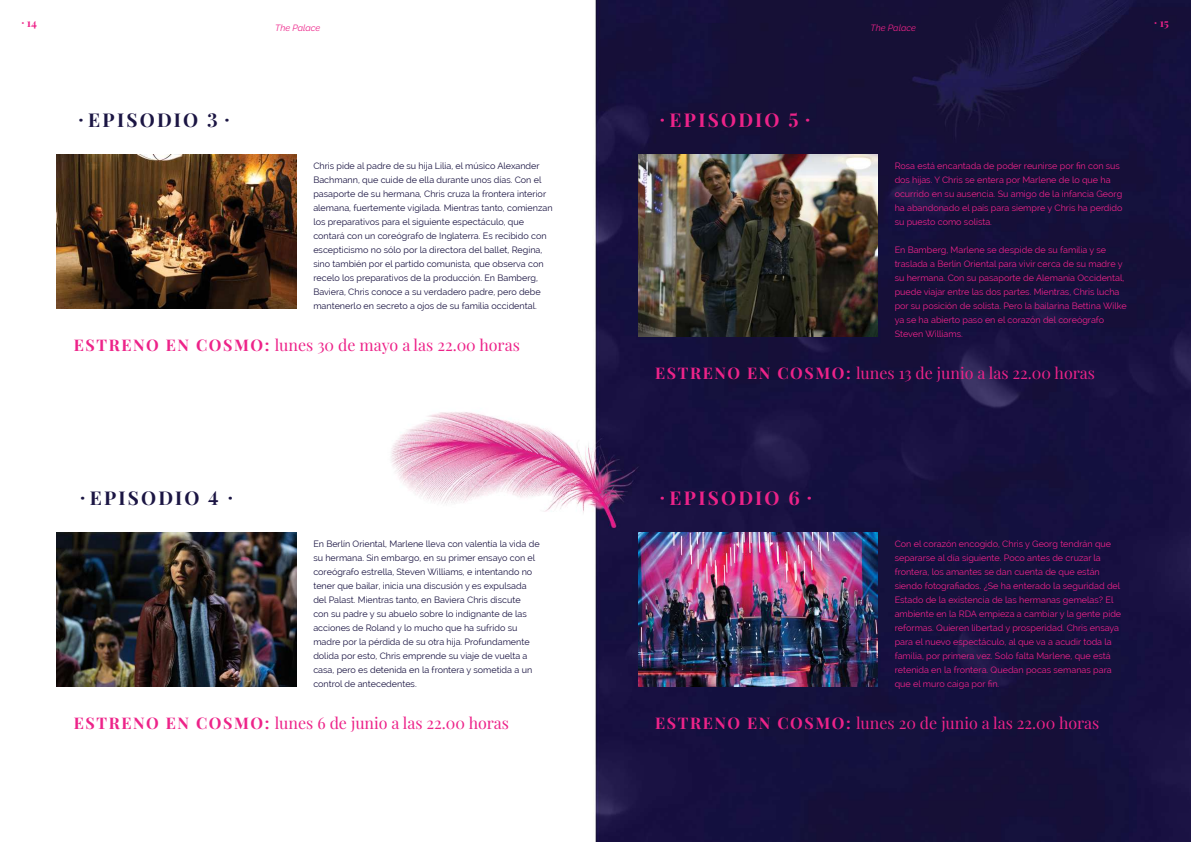
<style>
.page{position:relative;width:1191px;height:842px;background:#fff}
.page>*{position:absolute;margin:0;border:0;box-sizing:border-box;transform-origin:0 0}
.t1{font:700 19px "Playfair Display";letter-spacing:.115em;color:#ed2389}
.t2{font:700 19px "Playfair Display";letter-spacing:.115em;color:#1b1543}
.t3{font:16px "Playfair Display";color:#ed2389}
.t4{font:700 11px "Playfair Display";color:#ed2389}
.t5{font:9px/14px "Raleway";color:#1b1543}
.t6{font:9px/14px "Raleway";color:#ed2389}
.t7{font:italic 9px "Raleway";color:#ed2389}
.s1{font-weight:700}
</style>
<div class="page">
<img style="left:56px;top:0;width:1135px;height:842px">
<img style="left:638px;top:155px;width:239px;height:182px">
<img style="left:638px;top:533px;width:239px;height:154px">
<img style="left:57px;top:155px;width:239px;height:154px">
<img style="left:57px;top:533px;width:239px;height:154px">
<p class="t4" style="left:21px;top:14px;width:17px">· 14</p>
<p class="t4" style="left:1154px;top:14px;width:16px">· 15</p>
<p class="t7" style="left:275px;top:23px;width:47px">The Palace</p>
<p class="t7" style="left:870px;top:23px;width:47px">The Palace</p>
<h1 class="t2" style="left:79px;top:105px;width:152px">· EPISODIO 3 ·</h1>
<h1 class="t1" style="left:660px;top:105px;width:152px">· EPISODIO 5 ·</h1>
<p class="t5" style="left:313px;top:159px;width:241px">Chris pide al padre de su hija Lilia, el músico Alexander Bachmann, que cuide de ella durante unos días. Con el pasaporte de su hermana, Chris cruza la frontera interior alemana, fuertemente vigilada. Mientras tanto, comienzan los preparativos para el siguiente espectáculo, que contará con un coreógrafo de Inglaterra. Es recibido con escepticismo no sólo por la directora del ballet, Regina, sino también por el partido comunista, que observa con recelo los preparativos de la producción. En Bamberg, Baviera, Chris conoce a su verdadero padre, pero debe mantenerlo en secreto a ojos de su familia occidental.</p>
<h2 class="t3" style="left:74px;top:332px;width:447px"><span class="s1">ESTRENO EN COSMO:</span> lunes 30 de mayo a las 22.00 horas</h2>
<p class="t6" style="left:894px;top:159px;width:229px">Rosa está encantada de poder reunirse por fin con sus dos hijas. Y Chris se entera por Marlene de lo que ha ocurrido en su ausencia. Su amigo de la infancia Georg ha abandonado el país para siempre y Chris ha perdido su puesto como solista.</p>
<p class="t6" style="left:894px;top:243px;width:233px">En Bamberg, Marlene se despide de su familia y se traslada a Berlín Oriental para vivir cerca de su madre y su hermana. Con su pasaporte de Alemania Occidental, puede viajar entre las dos partes. Mientras, Chris lucha por su posición de solista. Pero la bailarina Bettina Wilke ya se ha abierto paso en el corazón del coreógrafo Steven Williams.</p>
<h2 class="t3" style="left:655px;top:360px;width:441px"><span class="s1">ESTRENO EN COSMO:</span> lunes 13 de junio a las 22.00 horas</h2>
<h1 class="t2" style="left:80px;top:483px;width:154px">· EPISODIO 4 ·</h1>
<h1 class="t1" style="left:660px;top:483px;width:153px">· EPISODIO 6 ·</h1>
<p class="t5" style="left:313px;top:537px;width:228px">En Berlín Oriental, Marlene lleva con valentía la vida de su hermana. Sin embargo, en su primer ensayo con el coreógrafo estrella, Steven Williams, e intentando no tener que bailar, inicia una discusión y es expulsada del Palast. Mientras tanto, en Baviera Chris discute<br>con su padre y su abuelo sobre lo indignante de las acciones de Roland y lo mucho que ha sufrido su madre por la pérdida de su otra hija. Profundamente dolida por esto, Chris emprende su viaje de vuelta a casa, pero es detenida en la frontera y sometida a un control de antecedentes.</p>
<p class="t6" style="left:894px;top:537px;width:228px">Con el corazón encogido, Chris y Georg tendrán que separarse al día siguiente. Poco antes de cruzar la frontera, los amantes se dan cuenta de que están siendo fotografiados. ¿Se ha enterado la seguridad del Estado de la existencia de las hermanas gemelas? El ambiente en la RDA empieza a cambiar y la gente pide reformas. Quieren libertad y prosperidad. Chris ensaya para el nuevo espectáculo, al que va a acudir toda la familia, por primera vez. Solo falta Marlene, que está retenida en la frontera. Quedan pocas semanas para que el muro caiga por fin.</p>
<h2 class="t3" style="left:74px;top:711px;width:437px"><span class="s1">ESTRENO EN COSMO:</span> lunes 6 de junio a las 22.00 horas</h2>
<h2 class="t3" style="left:655px;top:711px;width:446px"><span class="s1">ESTRENO EN COSMO:</span> lunes 20 de junio a las 22.00 horas</h2>
</div>
